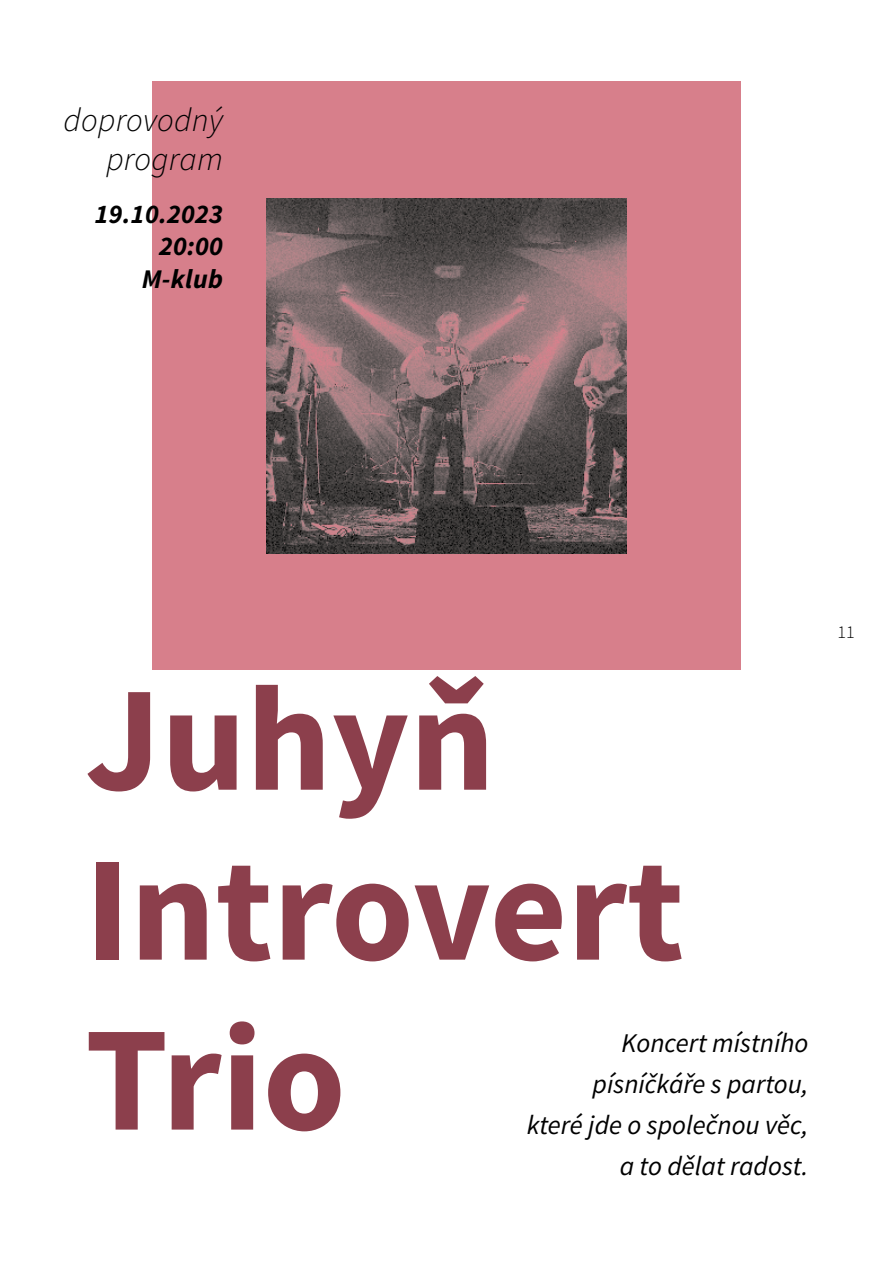
<style>
.page{position:relative;width:893px;height:1263px;background:#fff}
.page>*{position:absolute;margin:0;border:0;box-sizing:border-box;transform-origin:0 0}
.t1{font:700 149.55px/169.9px "Source Sans Pro";color:#8c3f4c}
.t2{font:italic 300 33px/39.6px "Source Sans Pro";letter-spacing:.01em;color:#000;text-align:right}
.t3{font:italic 27px/41px "Source Sans Pro";color:#000;text-align:right}
.t4{font:italic 700 27px/32.4px "Source Sans Pro";letter-spacing:.01em;color:#000;text-align:right}
.t5{font:300 18px "Source Sans Pro";color:#000}
</style>
<div class="page">
<div style="left:152px;top:82px;width:589px;height:588px;background:#d77f8b"></div>
<img style="left:266px;top:199px;width:360px;height:354px">
<p class="t2" style="left:63px;top:100px;width:161px">doprovodný program</p>
<p class="t4" style="left:95px;top:197px;width:130px">19.10.2023<br>20:00<br>M-klub</p>
<h1 class="t1" style="left:85px;top:653px;width:601px">Juhyň<br>Introvert<br>Trio</h1>
<p class="t3" style="left:527px;top:1022px;width:283px">Koncert místního písníčkáře s partou,<br>které jde o společnou věc, a to dělat radost.</p>
<p class="t5" style="left:838px;top:621px;width:19px">11</p>
</div>
